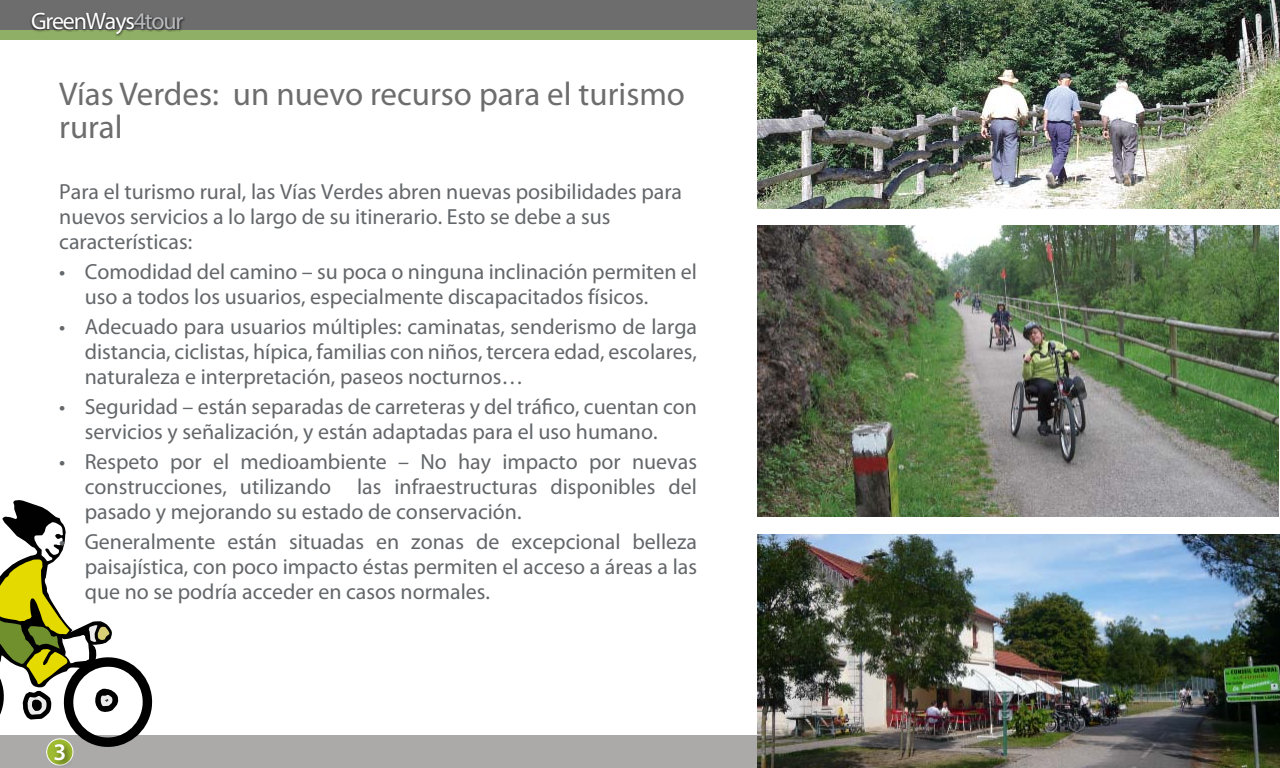
<style>
.page{position:relative;width:1280px;height:768px;background:#fff}
.page>*{position:absolute;margin:0;border:0;box-sizing:border-box;transform-origin:0 0}
.t1{font:33px/33px "Myriad Pro";color:#6d6d6d}
.t2{font:24px "Myriad Pro";letter-spacing:-.05em;color:#fff}
.t3{font:600 24px "Myriad Pro";color:#fff}
.t4{font:21.9px/25px "Myriad Pro";color:#63676a}
.s1{color:#b8b9bb}
</style>
<div class="page">
<div style="left:0;top:736px;width:1280px;height:32px;background:#aca9a9"></div>
<svg style="left:0;top:500px;width:160px;height:247px"></svg>
<img style="left:757px;top:225px;width:522px;height:291px">
<img style="left:757px;top:535px;width:523px;height:233px">
<img style="left:35px;top:734px;width:56px;height:32px">
<div style="left:0;top:0;width:1280px;height:31px;background:#6d6d6d"></div>
<div style="left:0;top:31px;width:1280px;height:9px;background:#90af66"></div>
<img style="left:757px;top:0;width:523px;height:208px">
<img style="left:28px;top:12px;width:170px;height:25px">
<p class="t2" style="left:31px;top:6px;width:154px">GreenWays<span class="s1">4tour</span></p>
<h1 class="t1" style="left:59px;top:77px;width:627px">Vías Verdes: un nuevo recurso para el turismo rural</h1>
<p class="t4" style="left:59px;top:179px;width:624px">Para el turismo rural, las Vías Verdes abren nuevas posibilidades para nuevos servicios a lo largo de su itinerario. Esto se debe a sus características:</p>
<p class="t4" style="left:85px;top:259px;width:614px;text-indent:-26px">• Comodidad del camino – su poca o ninguna inclinación permiten el uso a todos los usuarios, especialmente discapacitados físicos.</p>
<p class="t4" style="left:85px;top:314px;width:614px;text-align:justify;text-indent:-26px">• Adecuado para usuarios múltiples: caminatas, senderismo de larga distancia, ciclistas, hípica, familias con niños, tercera edad, escolares, naturaleza e interpretación, paseos nocturnos…</p>
<p class="t4" style="left:85px;top:394px;width:614px;text-indent:-26px">• Seguridad – están separadas de carreteras y del tráfico, cuentan con servicios y señalización, y están adaptadas para el uso humano.</p>
<p class="t4" style="left:85px;top:449px;width:614px;text-align:justify;text-indent:-26px">• Respeto por el medioambiente – No hay impacto por nuevas construcciones, utilizando las infraestructuras disponibles del pasado y mejorando su estado de conservación.</p>
<p class="t4" style="left:85px;top:529px;width:614px;text-align:justify;text-indent:-26px">• Generalmente están situadas en zonas de excepcional belleza paisajística, con poco impacto éstas permiten el acceso a áreas a las que no se podría acceder en casos normales.</p>
<p class="t3" style="left:53px;top:736px;width:14px">3</p>
</div>
